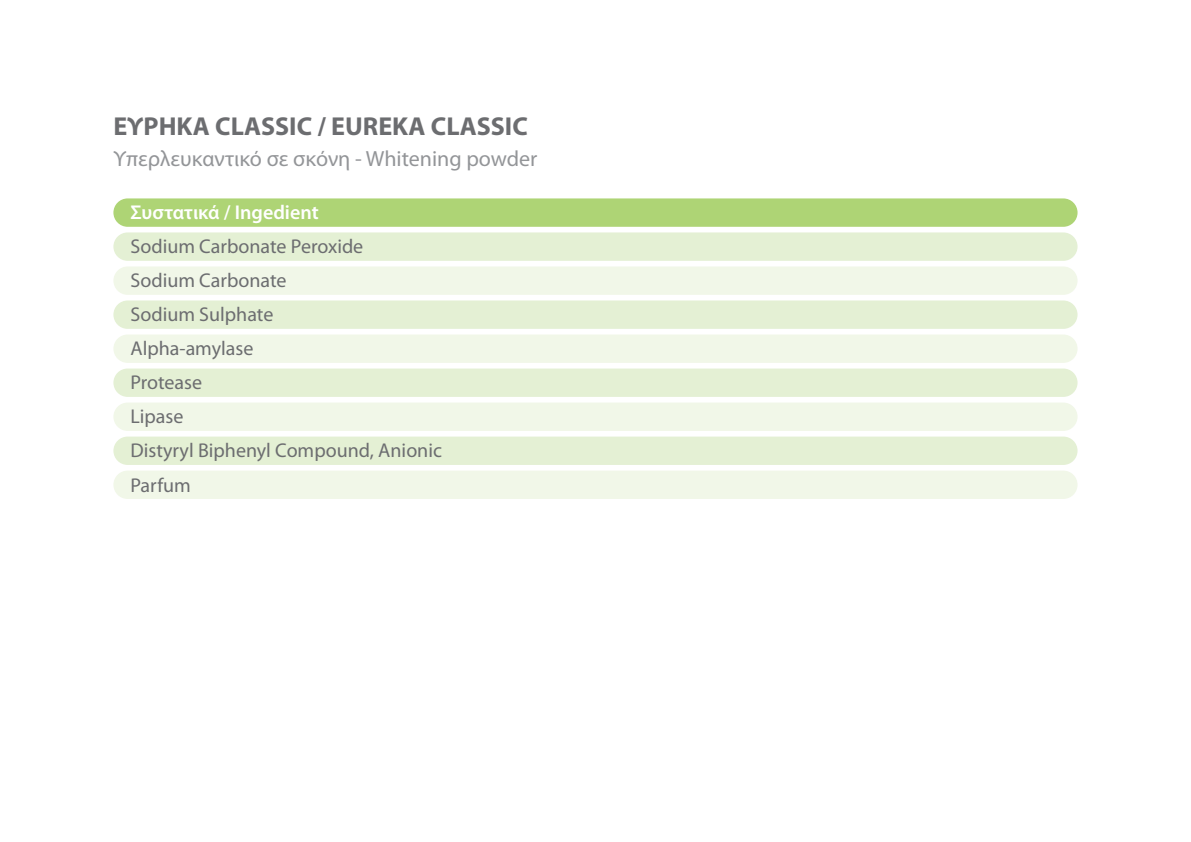
<style>
.page{position:relative;width:1191px;height:842px;background:#fff}
.page>*{position:absolute;margin:0;border:0;box-sizing:border-box;transform-origin:0 0}
.t1{font:700 26px "Myriad Pro";color:#6c6d70}
.t2{font:22px "Myriad Pro";color:#939598}
.t3{font:20px/34px "Myriad Pro";color:#6c6d70}
.t4{font:600 20px "Myriad Pro";color:#fff}
</style>
<div class="page">
<div style="left:113px;top:198px;width:964px;height:29px;background:#aed475;border-radius:14px"></div>
<div style="left:113px;top:232px;width:964px;height:29px;background:#e4f0d4;border-radius:14px"></div>
<div style="left:113px;top:266px;width:964px;height:29px;background:#f1f7e8;border-radius:14px"></div>
<div style="left:113px;top:300px;width:964px;height:29px;background:#e4f0d4;border-radius:14px"></div>
<div style="left:113px;top:334px;width:964px;height:29px;background:#f1f7e8;border-radius:14px"></div>
<div style="left:113px;top:368px;width:964px;height:29px;background:#e4f0d4;border-radius:14px"></div>
<div style="left:113px;top:437px;width:964px;height:28px;background:#e4f0d4;border-radius:14px"></div>
<div style="left:113px;top:403px;width:964px;height:28px;background:#f1f7e8;border-radius:14px"></div>
<div style="left:113px;top:471px;width:964px;height:28px;background:#f1f7e8;border-radius:14px"></div>
<h1 class="t1" style="left:113px;top:112px;width:416px">ΕΥΡΗΚΑ CLASSIC / EUREKA CLASSIC</h1>
<p class="t2" style="left:113px;top:146px;width:425px">Υπερλευκαντικό σε σκόνη - Whitening powder</p>
<p class="t4" style="left:130px;top:201px;width:190px">Συστατικά / Ingedient</p>
<p class="t3" style="left:130px;top:230px;width:313px">Sodium Carbonate Peroxide<br>Sodium Carbonate<br>Sodium Sulphate<br>Alpha-amylase<br>Protease<br>Lipase<br>Distyryl Biphenyl Compound, Anionic<br>Parfum</p>
</div>
